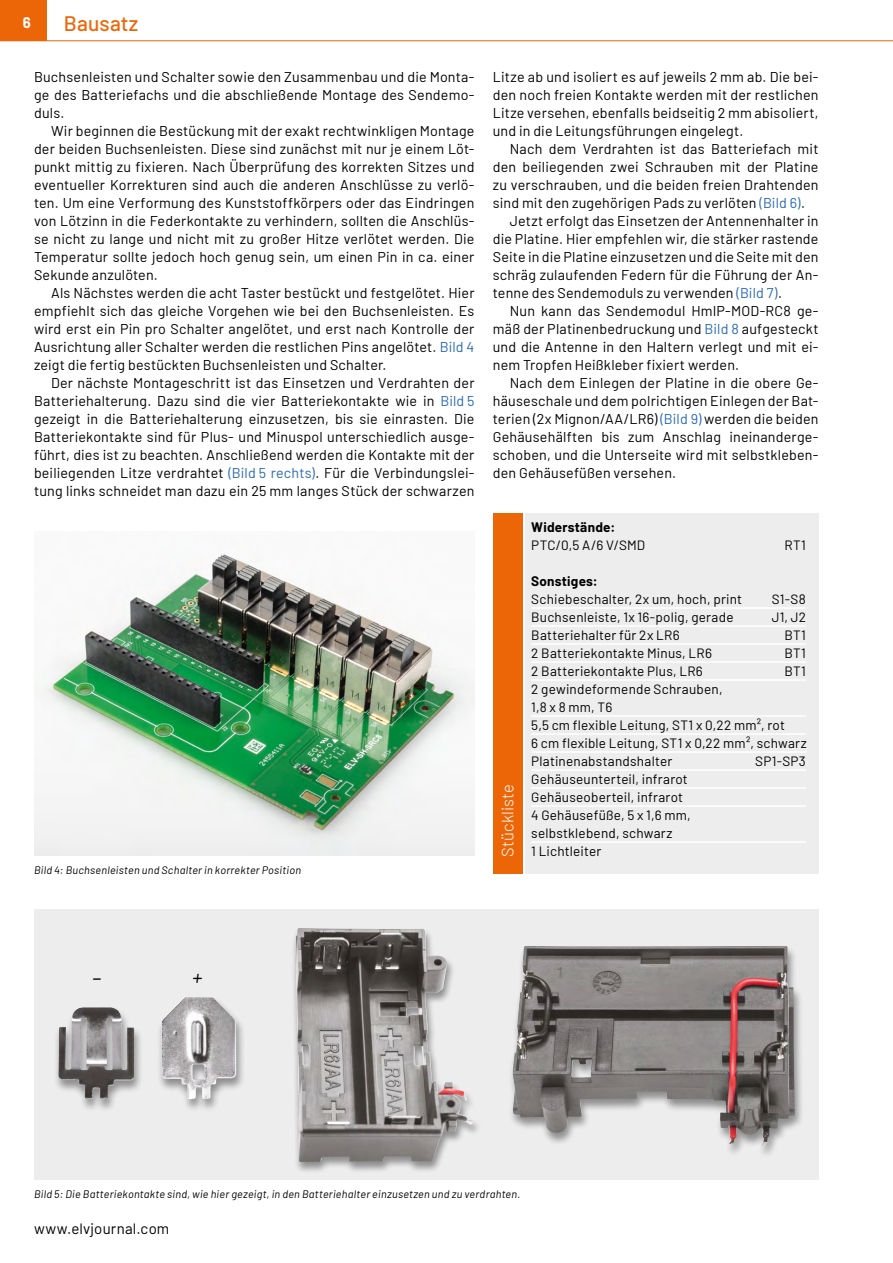
<style>
.page{position:relative;width:893px;height:1263px;background:#fff}
.page>*{position:absolute;margin:0;border:0;box-sizing:border-box;transform-origin:0 0}
.t1{font:500 21px "Barlow";letter-spacing:.01em;color:#ec6608}
.t2{font:italic 21px "Barlow";color:#000}
.t3{font:300 16.5px "Barlow";letter-spacing:.005em;color:#fff}
.t4{font:15px "Barlow";letter-spacing:.015em;color:#000}
.t5{font:700 15px "Barlow";color:#fff}
.t6{font:14.25px/18px "Barlow";letter-spacing:.015em;color:#000;text-align:justify}
.t7{font:13.5px/18px "Barlow";letter-spacing:.015em;color:#000}
.t8{font:700 13.5px "Barlow";letter-spacing:.015em;color:#000}
.t9{font:italic 10.8px "Barlow";letter-spacing:.025em;color:#000}
.s1{color:#2a6ab2}
</style>
<div class="page">
<div style="left:0;top:0;width:47px;height:40px;background:#ec6608"></div>
<hr style="left:0;top:40px;width:893px;height:1px;background:#ec6608">
<img style="left:34px;top:554px;width:440px;height:302px">
<div style="left:34px;top:910px;width:785px;height:270px;background:#ededed"></div>
<div style="left:156px;top:996px;width:89px;height:116px;background:#000;opacity:.4"></div>
<img style="left:161px;top:997px;width:75px;height:102px">
<div style="left:54px;top:1007px;width:90px;height:105px;background:#000;opacity:.4"></div>
<img style="left:58px;top:1007px;width:76px;height:92px">
<div style="left:291px;top:927px;width:190px;height:247px;background:#000;opacity:.4"></div>
<img style="left:296px;top:928px;width:178px;height:234px">
<div style="left:508px;top:945px;width:296px;height:214px;background:#000;opacity:.4"></div>
<img style="left:513px;top:949px;width:282px;height:198px">
<div style="left:525px;top:514px;width:294px;height:360px;background:#ededed"></div>
<div style="left:493px;top:514px;width:30px;height:360px;background:#ec6608"></div>
<hr style="left:531px;top:607px;width:275px;height:2px;background:#fff">
<hr style="left:531px;top:625px;width:275px;height:2px;background:#fff">
<hr style="left:531px;top:643px;width:275px;height:2px;background:#fff">
<hr style="left:531px;top:661px;width:275px;height:2px;background:#fff">
<hr style="left:531px;top:679px;width:275px;height:2px;background:#fff">
<hr style="left:531px;top:715px;width:275px;height:2px;background:#fff">
<hr style="left:531px;top:733px;width:275px;height:2px;background:#fff">
<hr style="left:531px;top:751px;width:276px;height:2px;background:#fff">
<hr style="left:531px;top:769px;width:275px;height:2px;background:#fff">
<hr style="left:531px;top:787px;width:275px;height:2px;background:#fff">
<hr style="left:531px;top:805px;width:275px;height:2px;background:#fff">
<hr style="left:531px;top:841px;width:275px;height:2px;background:#fff">
<p class="t5" style="left:23px;top:11px;width:10px">6</p>
<h1 class="t1" style="left:64px;top:8px;width:76px">Bausatz</h1>
<p class="t6" style="left:34px;top:67px;width:442px">Buchsenleisten und Schalter sowie den Zusammenbau und die Monta&shy;ge des Batteriefachs und die abschließende Montage des Sendemo&shy;duls.</p>
<p class="t6" style="left:34px;top:121px;width:442px;text-indent:17px">Wir beginnen die Bestückung mit der exakt rechtwinkligen Montage der beiden Buchsenleisten. Diese sind zunächst mit nur je einem Löt&shy;punkt mittig zu fixieren. Nach Überprüfung des korrekten Sitzes und eventueller Korrekturen sind auch die anderen Anschlüsse zu verlö&shy;ten. Um eine Verformung des Kunststoffkörpers oder das Eindringen von Lötzinn in die Federkontakte zu verhindern, sollten die Anschlüs&shy;se nicht zu lange und nicht mit zu großer Hitze verlötet werden. Die Temperatur sollte jedoch hoch genug sein, um einen Pin in ca. einer Sekunde anzulöten.</p>
<p class="t6" style="left:34px;top:283px;width:442px;text-indent:17px">Als Nächstes werden die acht Taster bestückt und festgelötet. Hier empfiehlt sich das gleiche Vorgehen wie bei den Buchsenleisten. Es wird erst ein Pin pro Schalter angelötet, und erst nach Kontrolle der Ausrichtung aller Schalter werden die restlichen Pins angelötet. <span class="s1">Bild 4 </span>zeigt die fertig bestückten Buchsenleisten und Schalter.</p>
<p class="t6" style="left:34px;top:373px;width:442px;text-indent:17px">Der nächste Montageschritt ist das Einsetzen und Verdrahten der Batteriehalterung. Dazu sind die vier Batteriekontakte wie in <span class="s1">Bild 5 </span>gezeigt in die Batteriehalterung einzusetzen, bis sie einrasten. Die Batteriekontakte sind für Plus- und Minuspol unterschiedlich ausge&shy;führt, dies ist zu beachten. Anschließend werden die Kontakte mit der beiliegenden Litze verdrahtet <span class="s1">(Bild 5 rechts)</span>. Für die Verbindungslei&shy;tung links schneidet man dazu ein 25 mm langes Stück der schwarzen</p>
<p class="t9" style="left:34px;top:862px;width:269px">Bild 4: Buchsenleisten und Schalter in korrekter Position</p>
<p class="t6" style="left:493px;top:67px;width:327px">Litze ab und isoliert es auf jeweils 2 mm ab. Die bei&shy;den noch freien Kontakte werden mit der restlichen Litze versehen, ebenfalls beidseitig 2 mm abisoliert, und in die Leitungsführungen eingelegt.</p>
<p class="t6" style="left:510px;top:139px;width:310px">Nach dem Verdrahten ist das Batteriefach mit</p>
<p class="t6" style="left:493px;top:157px;width:327px">den beiliegenden zwei Schrauben mit der Platine</p>
<p class="t6" style="left:493px;top:175px;width:327px">zu verschrauben, und die beiden freien Drahtenden</p>
<p class="t6" style="left:493px;top:193px;width:314px">sind mit den zugehörigen Pads zu verlöten <span class="s1">(Bild 6)</span>.</p>
<p class="t6" style="left:510px;top:211px;width:310px">Jetzt erfolgt das Einsetzen der Antennenhalter in</p>
<p class="t6" style="left:493px;top:229px;width:327px">die Platine. Hier empfehlen wir, die stärker rastende</p>
<p class="t6" style="left:493px;top:247px;width:327px">Seite in die Platine einzusetzen und die Seite mit den</p>
<p class="t6" style="left:493px;top:265px;width:327px">schräg zulaufenden Federn für die Führung der An-</p>
<p class="t6" style="left:493px;top:283px;width:291px">tenne des Sendemoduls zu verwenden <span class="s1">(Bild 7)</span>.</p>
<p class="t6" style="left:510px;top:301px;width:310px">Nun kann das Sendemodul HmIP-MOD-RC8 ge-</p>
<p class="t6" style="left:493px;top:319px;width:327px">mäß der Platinenbedruckung und <span class="s1">Bild 8</span> aufgesteckt</p>
<p class="t6" style="left:493px;top:337px;width:327px">und die Antenne in den Haltern verlegt und mit ei-</p>
<p class="t6" style="left:493px;top:355px;width:248px">nem Tropfen Heißkleber fixiert werden.</p>
<p class="t6" style="left:510px;top:373px;width:310px">Nach dem Einlegen der Platine in die obere Ge-</p>
<p class="t6" style="left:493px;top:391px;width:327px">häuseschale und dem polrichtigen Einlegen der Bat-</p>
<p class="t6" style="left:493px;top:409px;width:327px">terien (2x Mignon/AA/LR6) <span class="s1">(Bild 9)</span> werden die beiden</p>
<p class="t6" style="left:493px;top:427px;width:327px">Gehäusehälften bis zum Anschlag ineinanderge-</p>
<p class="t6" style="left:493px;top:444px;width:327px">schoben, und die Unterseite wird mit selbstkleben-</p>
<p class="t6" style="left:493px;top:462px;width:185px">den Gehäusefüßen versehen.</p>
<p class="t3" style="left:496px;top:857px;width:74px;rotate:-90deg">Stückliste</p>
<p class="t8" style="left:531px;top:517px;width:86px">Widerstände:</p>
<p class="t7" style="left:531px;top:535px;width:116px">PTC/0,5 A/6 V/SMD</p>
<p class="t7" style="left:784px;top:535px;width:23px">RT1</p>
<p class="t8" style="left:531px;top:571px;width:68px">Sonstiges:</p>
<p class="t7" style="left:531px;top:589px;width:212px">Schiebeschalter, 2x um, hoch, print</p>
<p class="t7" style="left:772px;top:589px;width:36px">S1-S8</p>
<p class="t7" style="left:531px;top:607px;width:204px">Buchsenleiste, 1x 16-polig, gerade</p>
<p class="t7" style="left:772px;top:607px;width:36px">J1, J2</p>
<p class="t7" style="left:531px;top:625px;width:150px">Batteriehalter für 2x LR6</p>
<p class="t7" style="left:784px;top:625px;width:23px">BT1</p>
<p class="t7" style="left:531px;top:643px;width:182px">2 Batteriekontakte Minus, LR6</p>
<p class="t7" style="left:784px;top:643px;width:23px">BT1</p>
<p class="t7" style="left:531px;top:661px;width:173px">2 Batteriekontakte Plus, LR6</p>
<p class="t7" style="left:784px;top:661px;width:23px">BT1</p>
<p class="t7" style="left:531px;top:679px;width:277px">2 gewindeformende Schrauben,<br>1,8 x 8 mm, T6<br>5,5 cm flexible Leitung, ST1 x 0,22 mm², rot<br>6 cm flexible Leitung, ST1 x 0,22 mm², schwarz<br>Platinenabstandshalter</p>
<p class="t7" style="left:755px;top:751px;width:52px">SP1-SP3</p>
<p class="t7" style="left:531px;top:769px;width:161px">Gehäuseunterteil, infrarot<br>Gehäuseoberteil, infrarot<br>4 Gehäusefüße, 5 x 1,6 mm, selbstklebend, schwarz</p>
<p class="t7" style="left:531px;top:841px;width:72px">1 Lichtleiter</p>
<h1 class="t2" style="left:92px;top:962px;width:11px">–</h1>
<h1 class="t2" style="left:192px;top:962px;width:12px">+</h1>
<p class="t9" style="left:34px;top:1186px;width:488px">Bild 5: Die Batteriekontakte sind, wie hier gezeigt, in den Batteriehalter einzusetzen und zu verdrahten.</p>
<p class="t4" style="left:34px;top:1218px;width:137px">www.elvjournal.com</p>
</div>
